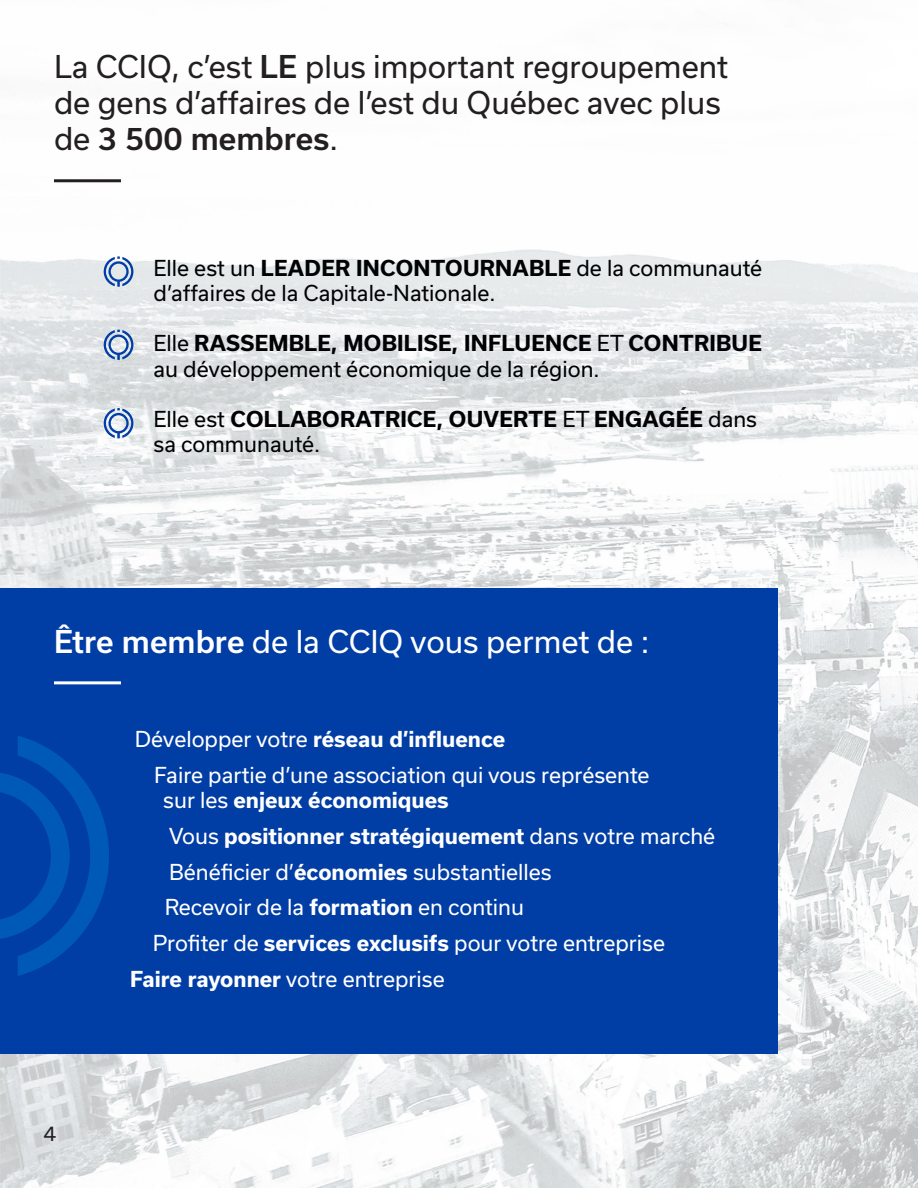
<style>
.page{position:relative;width:918px;height:1188px;background:#fff}
.page>*{position:absolute;margin:0;border:0;box-sizing:border-box;transform-origin:0 0}
.t1{font:30px/36px "Usual";color:#231f20}
.t2{font:30px "Usual";color:#fff}
.t3{font:500 30px "Usual";color:#231f20}
.t4{font:21px "Usual";color:#fff}
.t5{font:21px/25.2px "Usual";color:#010203}
.t6{font:700 21px "Usual";color:#fff}
.t7{font:700 21px/25.2px "Usual";letter-spacing:.015em;color:#010203}
.t8{font:19.5px "Usual";color:#231f20}
.s1{font-weight:500}
.s2{font-weight:400}
.s3{font-weight:700}
</style>
<div class="page">
<img style="left:0;top:182px;width:918px;height:1006px">
<div style="left:0;top:589px;width:778px;height:465px;background:#003da5"></div>
<svg style="left:104px;top:256px;width:29px;height:31px"></svg>
<svg style="left:104px;top:330px;width:29px;height:30px"></svg>
<svg style="left:104px;top:408px;width:29px;height:30px"></svg>
<hr style="left:54px;top:179px;width:67px;height:3px;background:#231f20">
<hr style="left:54px;top:681px;width:67px;height:3px;background:#fff">
<svg style="left:0;top:736px;width:109px;height:240px"></svg>
<p class="t1" style="left:54px;top:49px;width:676px">La CCIQ, c’est <span class="s1">LE</span> plus important regroupement de gens d’affaires de l’est du Québec avec plus</p>
<p class="t3" style="left:54px;top:121px;width:286px"><span class="s2">de</span> 3 500 membres<span class="s2">.</span></p>
<p class="t5" style="left:154px;top:255px;width:610px">Elle est un <span class="s3">LEADER INCONTOURNABLE</span> de la communauté d’affaires de la Capitale-Nationale.</p>
<p class="t5" style="left:154px;top:331px;width:610px">Elle <span class="s3">RASSEMBLE, MOBILISE, INFLUENCE</span> ET <span class="s3">CONTRIBUE </span>au développement économique de la région.</p>
<p class="t7" style="left:154px;top:406px;width:605px"><span class="s2">Elle est</span> COLLABORATRICE, OUVERTE <span class="s2">ET</span> ENGAGÉE <span class="s2">dans sa communauté.</span></p>
<p class="t2" style="left:54px;top:625px;width:597px"><span class="s1">Être membre</span> de la CCIQ vous permet de :</p>
<p class="t8" style="left:44px;top:1122px;width:14px">4</p>
<p class="t6" style="left:135px;top:727px;width:372px"><span class="s2">Développer votre</span> réseau d’influence</p>
<p class="t4" style="left:154px;top:763px;width:497px">Faire partie d’une association qui vous représente</p>
<p class="t6" style="left:163px;top:788px;width:287px"><span class="s2">sur les</span> enjeux économiques</p>
<p class="t6" style="left:169px;top:824px;width:547px"><span class="s2">Vous</span> positionner stratégiquement <span class="s2">dans votre marché</span></p>
<p class="t4" style="left:169px;top:860px;width:384px">Bénéficier d’<span class="s3">économies</span> substantielles</p>
<p class="t4" style="left:165px;top:895px;width:361px">Recevoir de la <span class="s3">formation</span> en continu</p>
<p class="t4" style="left:153px;top:931px;width:514px">Profiter de <span class="s3">services exclusifs</span> pour votre entreprise</p>
<p class="t4" style="left:130px;top:967px;width:316px"><span class="s3">Faire rayonner</span> votre entreprise</p>
</div>
